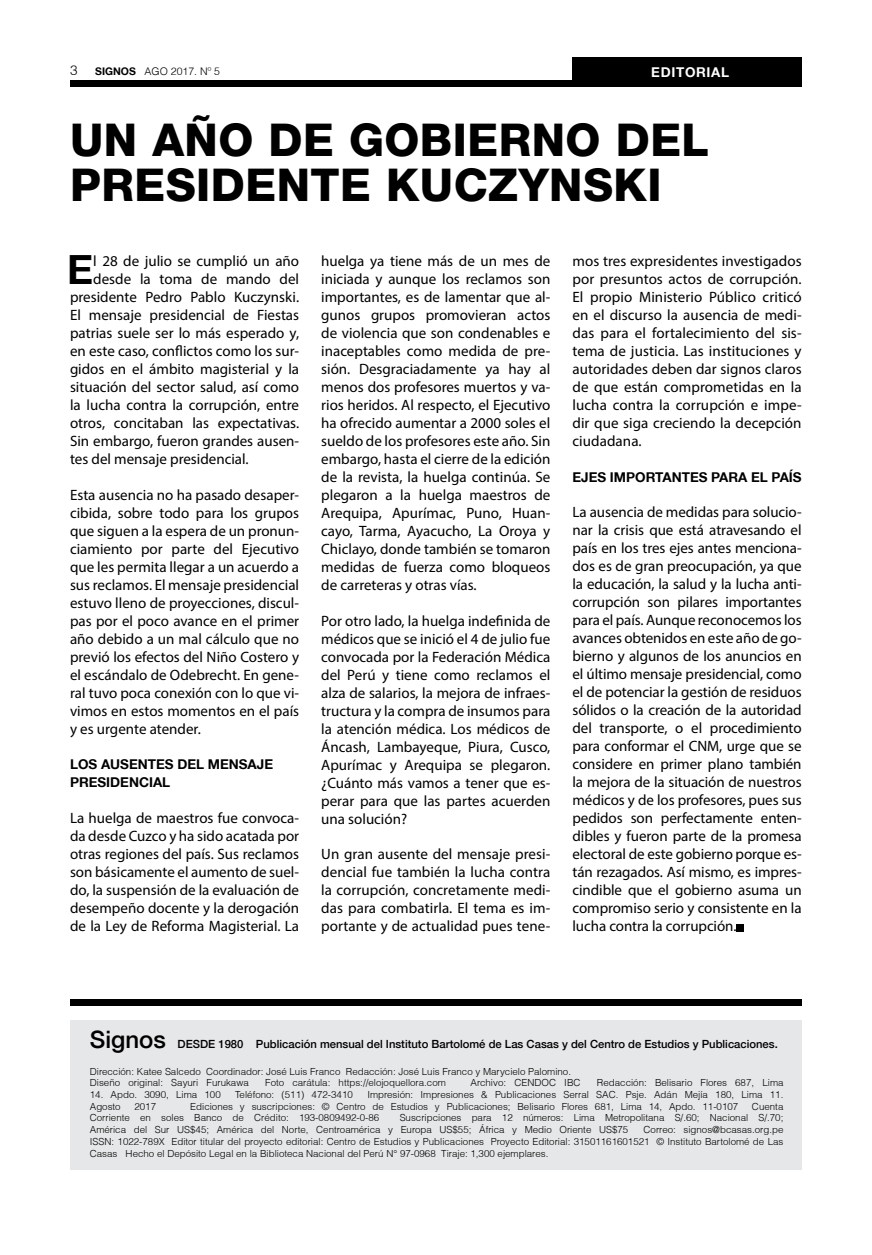
<style>
.page{position:relative;width:872px;height:1255px;background:#fff}
.page>*{position:absolute;margin:0;border:0;box-sizing:border-box;transform-origin:0 0}
.t1{font:800 45px/45px "Helvetica 85";letter-spacing:.01em;color:#000}
.t2{font:700 40.2px "Helvetica 75";color:#000}
.t3{font:500 24px "Helvetica 65";color:#000}
.t4{font:15px/18px "Myriad Pro";color:#000;text-align:justify}
.t5{font:700 13.5px "Helvetica 75";color:#000}
.t6{font:700 13.5px "Helvetica 75";letter-spacing:.05em;color:#fff}
.t7{font:300 13.5px "Helvetica";color:#000}
.t8{font:500 11.25px "Helvetica 65";color:#000}
.t9{font:300 10.5px "Helvetica";color:#000}
.t10{font:300 9.75px/11.7px "Helvetica";color:#000}
.s1{font-family:"Helvetica 75";font-weight:700}
</style>
<div class="page">
<div style="left:70px;top:81px;width:731px;height:6px;background:#000"></div>
<div style="left:572px;top:57px;width:229px;height:30px;background:#000"></div>
<div style="left:70px;top:1019px;width:731px;height:150px;background:#e6e7e8"></div>
<div style="left:70px;top:999px;width:731px;height:6px;background:#000"></div>
<div style="left:736px;top:924px;width:7px;height:7px;background:#000"></div>
<p class="t7" style="left:70px;top:61px;width:9px">3</p>
<p class="t9" style="left:95px;top:64px;width:126px"><span class="s1">SIGNOS</span> AGO 2017. Nº 5</p>
<p class="t6" style="left:651px;top:64px;width:79px">EDITORIAL</p>
<h1 class="t1" style="left:70px;top:117px;width:117px">UN AÑO</h1>
<h1 class="t1" style="left:268px;top:117px;width:148px">DE GOBIERNO</h1>
<h1 class="t1" style="left:70px;top:117px;width:640px;text-indent:545px">DE L<br>PRESIDENTE KUCZYNSKI</h1>
<h2 class="t2" style="left:67px;top:245px;width:28px">E</h2>
<p class="t4" style="left:93px;top:252px;width:207px">l 28 de julio se cumplió un año</p>
<p class="t4" style="left:93px;top:270px;width:207px">desde la toma de mando del</p>
<p class="t4" style="left:70px;top:288px;width:231px">presidente Pedro Pablo Kuczynski.</p>
<p class="t4" style="left:70px;top:306px;width:231px">El mensaje presidencial de Fiestas</p>
<p class="t4" style="left:70px;top:324px;width:231px">patrias suele ser lo más esperado y,</p>
<p class="t4" style="left:70px;top:342px;width:231px">en este caso, conflictos como los sur-</p>
<p class="t4" style="left:70px;top:360px;width:231px">gidos en el ámbito magisterial y la</p>
<p class="t4" style="left:70px;top:378px;width:231px">situación del sector salud, así como</p>
<p class="t4" style="left:70px;top:396px;width:231px">la lucha contra la corrupción, entre</p>
<p class="t4" style="left:70px;top:414px;width:231px">otros, concitaban las expectativas.</p>
<p class="t4" style="left:70px;top:432px;width:231px">Sin embargo, fueron grandes ausen-</p>
<p class="t4" style="left:70px;top:450px;width:180px">tes del mensaje presidencial.</p>
<p class="t4" style="left:70px;top:485px;width:231px">Esta ausencia no ha pasado desaper&shy;cibida, sobre todo para los grupos que siguen a la espera de un pronun&shy;ciamiento por parte del Ejecutivo que les permita llegar a un acuerdo a sus reclamos. El mensaje presidencial estuvo lleno de proyecciones, discul&shy;pas por el poco avance en el primer año debido a un mal cálculo que no previó los efectos del Niño Costero y el escándalo de Odebrecht. En gene&shy;ral tuvo poca conexión con lo que vi&shy;vimos en estos momentos en el país y es urgente atender.</p>
<p class="t5" style="left:70px;top:756px;width:42px">LOS AUSENTES</p>
<p class="t5" style="left:177px;top:756px;width:10px">DEL</p>
<p class="t5" style="left:208px;top:756px;width:11px">MENSA</p>
<p class="t5" style="left:257px;top:756px;width:16px">JE</p>
<p class="t5" style="left:70px;top:774px;width:10px">PRESIDENCIAL</p>
<p class="t4" style="left:70px;top:808px;width:231px">La huelga de maestros fue convoca&shy;da desde Cuzco y ha sido acatada por otras regiones del país. Sus reclamos son básicamente el aumento de suel&shy;do, la suspensión de la evaluación de desempeño docente y la derogación de la Ley de Reforma Magisterial. La</p>
<p class="t4" style="left:321px;top:252px;width:231px">huelga ya tiene más de un mes de iniciada y aunque los reclamos son importantes, es de lamentar que al&shy;gunos grupos promovieran actos de violencia que son condenables e inaceptables como medida de pre&shy;sión. Desgraciadamente ya hay al menos dos profesores muertos y va&shy;rios heridos. Al respecto, el Ejecutivo ha ofrecido aumentar a 2000 soles el sueldo de los profesores este año. Sin embargo, hasta el cierre de la edición de la revista, la huelga continúa. Se plegaron a la huelga maestros de Arequipa, Apurímac, Puno, Huan&shy;cayo, Tarma, Ayacucho, La Oroya y Chiclayo, donde también se tomaron medidas de fuerza como bloqueos de carreteras y otras vías.</p>
<p class="t4" style="left:321px;top:611px;width:231px">Por otro lado, la huelga indefinida de médicos que se inició el 4 de julio fue convocada por la Federación Médica del Perú y tiene como reclamos el alza de salarios, la mejora de infraes&shy;tructura y la compra de insumos para la atención médica. Los médicos de Áncash, Lambayeque, Piura, Cusco, Apurímac y Arequipa se plegaron. ¿Cuánto más vamos a tener que es&shy;perar para que las partes acuerden una solución?</p>
<p class="t4" style="left:321px;top:845px;width:231px">Un gran ausente del mensaje presi&shy;dencial fue también la lucha contra la corrupción, concretamente medi&shy;das para combatirla. El tema es im&shy;portante y de actualidad pues tene-</p>
<p class="t4" style="left:572px;top:252px;width:231px">mos tres expresidentes investigados por presuntos actos de corrupción.<br>El propio Ministerio Público criticó en el discurso la ausencia de medi&shy;das para el fortalecimiento del sis&shy;tema de justicia. Las instituciones y autoridades deben dar signos claros de que están comprometidas en la lucha contra la corrupción e impe&shy;dir que siga creciendo la decepción ciudadana.</p>
<p class="t5" style="left:572px;top:468px;width:48px">EJES IMPORTANTES</p>
<p class="t5" style="left:711px;top:468px;width:10px">PARA</p>
<p class="t5" style="left:751px;top:468px;width:29px">EL PAÍS</p>
<p class="t4" style="left:572px;top:503px;width:231px">La ausencia de medidas para solucio&shy;nar la crisis que está atravesando el país en los tres ejes antes menciona&shy;dos es de gran preocupación, ya que la educación, la salud y la lucha anti&shy;corrupción son pilares importantes para el país. Aunque reconocemos los avances obtenidos en este año de go&shy;bierno y algunos de los anuncios en el último mensaje presidencial, como el de potenciar la gestión de residuos sólidos o la creación de la autoridad del transporte, o el procedimiento para conformar el CNM, urge que se considere en primer plano también la mejora de la situación de nuestros médicos y de los profesores, pues sus pedidos son perfectamente enten&shy;dibles y fueron parte de la promesa electoral de este gobierno porque es&shy;tán rezagados. Así mismo, es impres&shy;cindible que el gobierno asuma un compromiso serio y consistente en la lucha contra la corrupción.</p>
<h3 class="t3" style="left:90px;top:1025px;width:78px">Signos</h3>
<p class="t8" style="left:178px;top:1037px;width:602px">DESDE 1980 Publicación mensual del Instituto Bartolomé de Las Casas y del Centro de Estudios y Publicaciones.</p>
<p class="t10" style="left:90px;top:1065px;width:483px">Dirección: Katee Salcedo Coordinador: José Luis Franco Redacción: José Luis Franco y Marycielo Palomino.<br>Diseño original: Sayuri Furukawa</p>
<p class="t10" style="left:265px;top:1076px;width:182px">Foto carátula: https://elojoquellora.com</p>
<p class="t10" style="left:470px;top:1076px;width:111px">Archivo: CENDOC IBC</p>
<p class="t10" style="left:597px;top:1076px;width:188px">Redacción: Belisario Flores 687, Lima</p>
<p class="t10" style="left:90px;top:1088px;width:132px">14. Apdo. 3090, Lima 100</p>
<p class="t10" style="left:235px;top:1088px;width:119px">Teléfono: (511) 472-3410</p>
<p class="t10" style="left:367px;top:1088px;width:417px">Impresión: Impresiones &amp; Publicaciones Serral SAC. Psje. Adán Mejía 180, Lima 11.</p>
<p class="t10" style="left:90px;top:1100px;width:32px">Agosto</p>
<p class="t10" style="left:134px;top:1100px;width:23px">2017</p>
<p class="t10" style="left:190px;top:1100px;width:549px">Ediciones y suscripciones: © Centro de Estudios y Publicaciones; Belisario Flores 681, Lima 14, Apdo. 11-0107</p>
<p class="t10" style="left:752px;top:1100px;width:33px">Cuenta</p>
<p class="t10" style="left:90px;top:1111px;width:291px">Corriente en soles Banco de Crédito: 193-0809492-0-86</p>
<p class="t10" style="left:90px;top:1111px;width:695px;text-indent:310px">Suscripciones para 12 números: Lima Metropolitana S/.60; Nacional S/.70;<br>América del Sur US$45; América del Norte, Centroamérica y Europa US$55; África y Medio Oriente US$75</p>
<p class="t10" style="left:90px;top:1123px;width:695px;text-align:justify;text-indent:554px">Correo: signos@bcasas.org.pe ISSN: 1022-789X Editor titular del proyecto editorial: Centro de Estudios y Publicaciones Proyecto Editorial: 31501161601521 © Instituto Bartolomé de Las Casas Hecho el Depósito Legal en la Biblioteca Nacional del Perú N° 97-0968 Tiraje: 1,300 ejemplares.</p>
</div>
